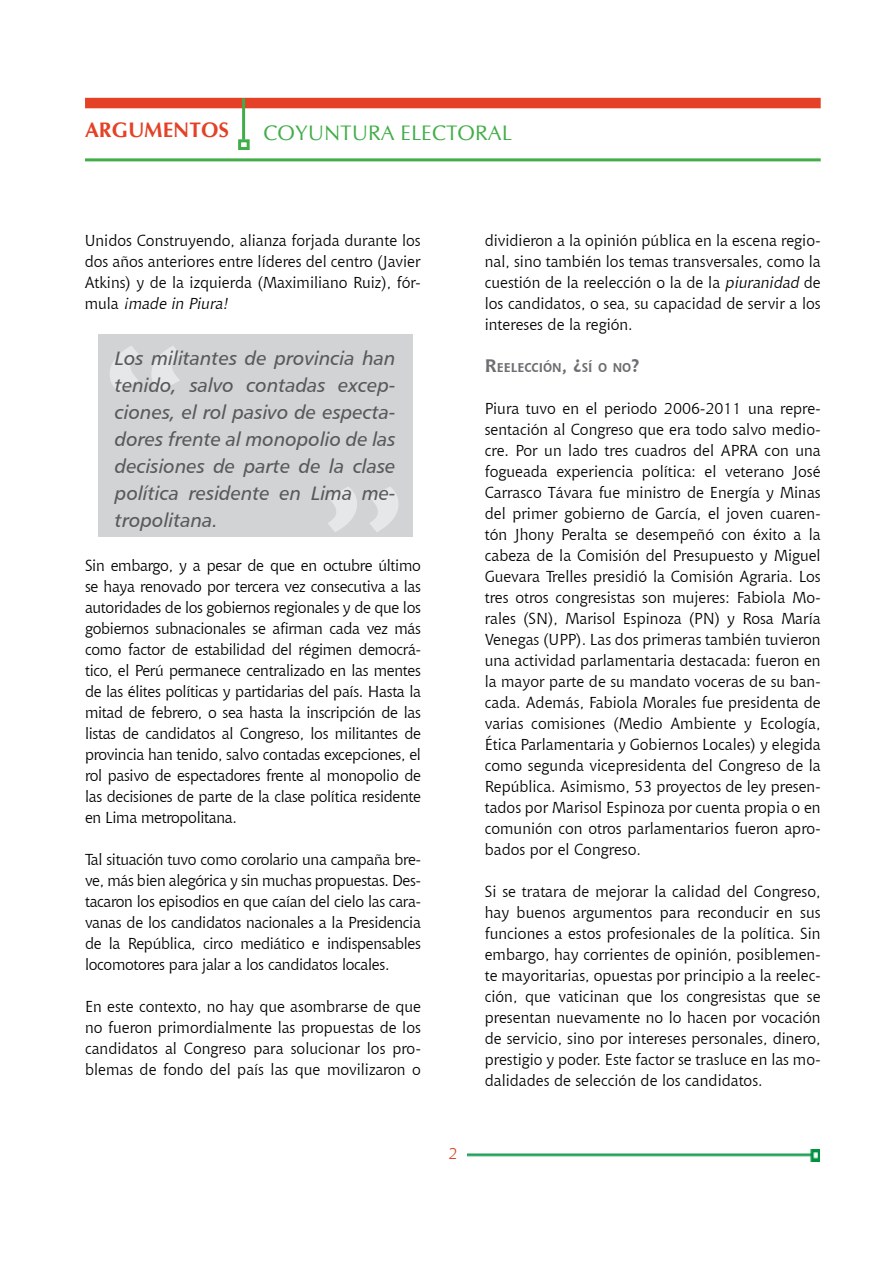
<style>
.page{position:relative;width:893px;height:1263px;background:#fff}
.page>*{position:absolute;margin:0;border:0;box-sizing:border-box;transform-origin:0 0}
.t1{font:229.95px "Chianti BT";color:#e6e7e8}
.t2{font:21px "CG Omega";color:#41ad49}
.t3{font:700 21px "CG Omega";color:#e44126}
.t4{font:19.5px/27px "Humanist 777 BT Italic B";color:#58595b;text-align:justify}
.t5{font:15.75px/21px "Chianti BT";color:#000;text-align:justify}
.t6{font:15.75px "Chianti BT";color:#e44126}
.t7{font:700 12.6px "Chianti BT";color:#6d6e71}
.s1{font-style:italic}
.s2{font-size:18px}
</style>
<div class="page">
<img style="left:467px;top:1150px;width:353px;height:12px">
<div style="left:85px;top:98px;width:736px;height:10px;background:#e44126"></div>
<hr style="left:242px;top:98px;width:3px;height:42px;background:#41ad49">
<div style="left:238px;top:139px;width:12px;height:11px;border:3px solid #41ad49"></div>
<hr style="left:85px;top:158px;width:736px;height:3px;background:#41ad49">
<div style="left:98px;top:334px;width:314px;height:203px;background:#d1d3d4"></div>
<svg style="left:110px;top:346px;width:70px;height:45px"></svg>
<svg style="left:328px;top:487px;width:71px;height:45px"></svg>
<h2 class="t3" style="left:85px;top:117px;width:146px">ARGUMENTOS</h2>
<h2 class="t2" style="left:264px;top:120px;width:250px">COYUNTURA ELECTORAL</h2>
<p class="t5" style="left:85px;top:229px;width:337px">Unidos Construyendo, alianza forjada durante los dos años anteriores entre líderes del centro (Javier Atkins) y de la izquierda (Maximiliano Ruiz), fór&shy;m u l a <span class="s1">¡made in Piura!</span></p>
<p class="t5" style="left:485px;top:229px;width:337px">dividieron a la opinión pública en la escena regio&shy;nal, sino también los temas transversales, como la cuestión de la reelección o la de la <span class="s1">piuranidad</span> de los candidatos, o sea, su capacidad de servir a los intereses de la región.</p>
<p class="t7" style="left:485px;top:358px;width:157px"><span class="s2">R</span>EELECCIÓN<span class="s2">, ¿</span>SÍ O NO<span class="s2">?</span></p>
<p class="t5" style="left:485px;top:397px;width:337px">Piura tuvo en el periodo 2006-2011 una repre&shy;sentación al Congreso que era todo salvo medio&shy;cre. Por un lado tres cuadros del APRA con una fogueada experiencia política: el veterano José Carrasco Távara fue ministro de Energía y Minas del primer gobierno de García, el joven cuaren&shy;tón Jhony Peralta se desempeñó con éxito a la cabeza de la Comisión del Presupuesto y Miguel Guevara Trelles presidió la Comisión Agraria. Los tres otros congresistas son mujeres: Fabiola Mo&shy;rales (SN), Marisol Espinoza (PN) y Rosa María Venegas (UPP). Las dos primeras también tuvieron una actividad parlamentaria destacada: fueron en la mayor parte de su mandato voceras de su ban&shy;cada. Además, Fabiola Morales fue presidenta de varias comisiones (Medio Ambiente y Ecología, Ética Parlamentaria y Gobiernos Locales) y elegida como segunda vicepresidenta del Congreso de la República. Asimismo, 53 proyectos de ley presen&shy;tados por Marisol Espinoza por cuenta propia o en comunión con otros parlamentarios fueron apro&shy;bados por el Congreso.</p>
<p class="t5" style="left:485px;top:880px;width:337px">Si se tratara de mejorar la calidad del Congreso, hay buenos argumentos para reconducir en sus funciones a estos profesionales de la política. Sin embargo, hay corrientes de opinión, posiblemen&shy;te mayoritarias, opuestas por principio a la reelec&shy;ción, que vaticinan que los congresistas que se presentan nuevamente no lo hacen por vocación de servicio, sino por intereses personales, dinero, prestigio y poder. Este factor se trasluce en las mo&shy;dalidades de selección de los candidatos.</p>
<h1 class="t1" style="left:89px;top:276px;width:111px">“</h1>
<p class="t4" style="left:115px;top:344px;width:282px">Los militantes de provincia han tenido, salvo contadas excep&shy;ciones, el rol pasivo de especta&shy;dores frente al monopolio de las decisiones de parte de la clase política residente en Lima me&shy;tropolitana.</p>
<p class="t5" style="left:85px;top:554px;width:337px">Sin embargo, y a pesar de que en octubre último se haya renovado por tercera vez consecutiva a las autoridades de los gobiernos regionales y de que los gobiernos subnacionales se afirman cada vez más como factor de estabilidad del régimen democrá&shy;tico, el Perú permanece centralizado en las mentes de las élites políticas y partidarias del país. Hasta la mitad de febrero, o sea hasta la inscripción de las listas de candidatos al Congreso, los militantes de provincia han tenido, salvo contadas excepciones, el rol pasivo de espectadores frente al monopolio de las decisiones de parte de la clase política residente en Lima metropolitana.</p>
<p class="t5" style="left:85px;top:848px;width:337px">Tal situación tuvo como corolario una campaña bre&shy;ve, más bien alegórica y sin muchas propuestas. Des&shy;tacaron los episodios en que caían del cielo las cara&shy;vanas de los candidatos nacionales a la Presidencia de la República, circo mediático e indispensables locomotores para jalar a los candidatos locales.</p>
<p class="t5" style="left:85px;top:995px;width:337px">En este contexto, no hay que asombrarse de que no fueron primordialmente las propuestas de los candidatos al Congreso para solucionar los pro&shy;blemas de fondo del país las que movilizaron o</p>
<h1 class="t1" style="left:309px;top:417px;width:111px">”</h1>
<p class="t6" style="left:448px;top:1142px;width:11px">2</p>
</div>
